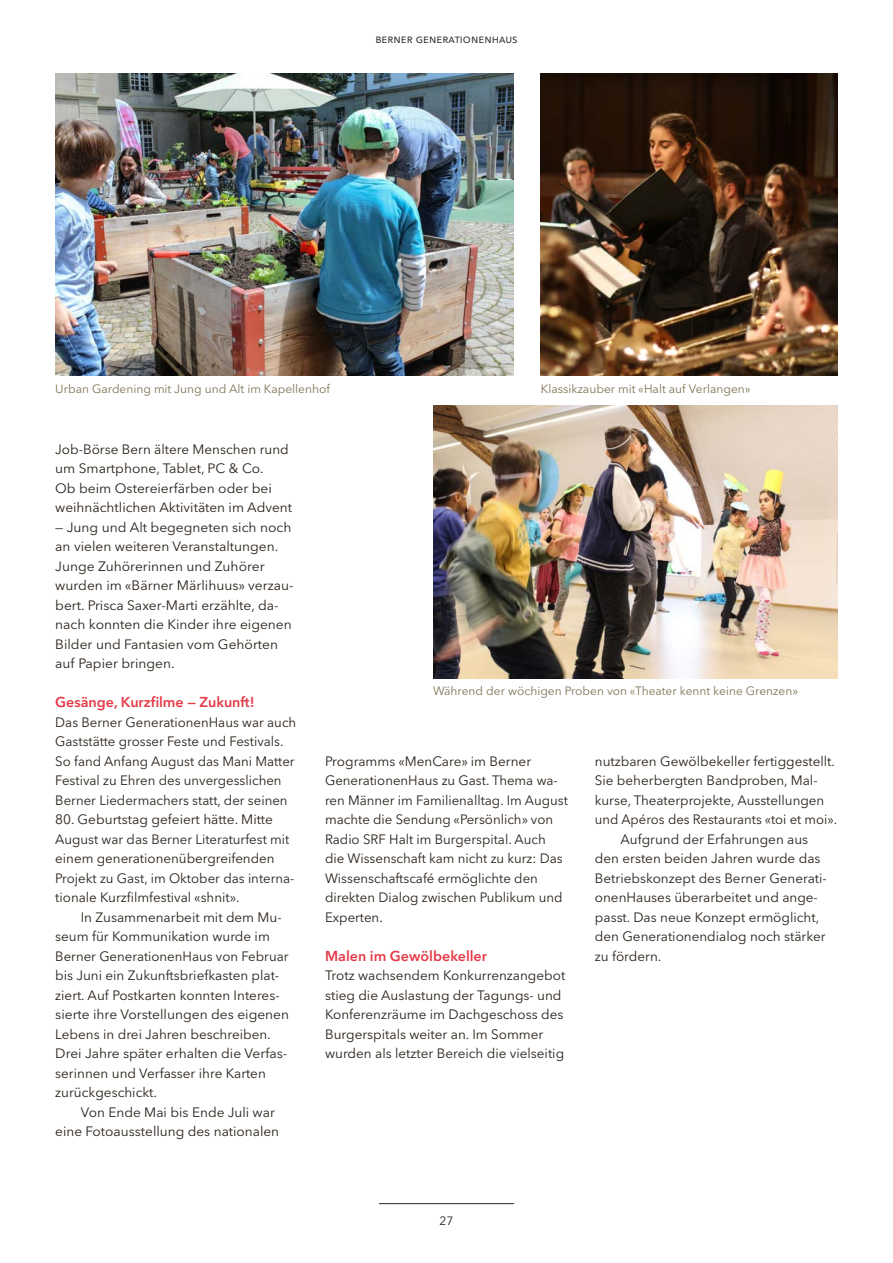
<style>
.page{position:relative;width:893px;height:1263px;background:#fff}
.page>*{position:absolute;margin:0;border:0;box-sizing:border-box;transform-origin:0 0}
.t1{font:600 14.25px "Avenir Next LT Pro";color:#e43b49}
.t2{font:13.5px/19.5px "Avenir Next LT Pro";color:#29211a}
.t3{font:12px "Avenir Next LT Pro";color:#7f7455}
.t4{font:12px "Avenir Next LT Pro";color:#29211a}
</style>
<div class="page">
<hr style="left:379px;top:1203px;width:135px;height:1px;background:#29211a">
<img style="left:433px;top:405px;width:405px;height:273px">
<img style="left:55px;top:74px;width:459px;height:302px">
<img style="left:541px;top:74px;width:297px;height:302px">
<p class="t4" style="left:375px;top:32px;width:144px">Berner GenerationenHaus</p>
<p class="t3" style="left:55px;top:382px;width:276px">Urban Gardening mit Jung und Alt im Kapellenhof</p>
<p class="t3" style="left:541px;top:382px;width:211px">Klassikzauber mit «Halt auf Verlangen»</p>
<p class="t2" style="left:55px;top:439px;width:238px">Job-Börse Bern ältere Menschen rund um Smartphone, Tablet, PC &amp; Co.<br>Ob beim Ostereierfärben oder bei weihnächtlichen Aktivitäten im Advent</p>
<p class="t2" style="left:55px;top:517px;width:240px">— Jung und Alt begegneten sich noch an vielen weiteren Veranstaltungen.<br>Junge Zuhörerinnen und Zuhörer wurden im «Bärner Märlihuus» verzau&shy;bert. Prisca Saxer-Marti erzählte, da&shy;nach konnten die Kinder ihre eigenen Bilder und Fantasien vom Gehörten auf Papier bringen.</p>
<p class="t1" style="left:55px;top:694px;width:201px">Gesänge, Kurzfilme — Zukunft!</p>
<p class="t2" style="left:55px;top:712px;width:243px">Das Berner GenerationenHaus war auch Gaststätte grosser Feste und Festivals.<br>So fand Anfang August das Mani Matter Festival zu Ehren des unvergesslichen Berner Liedermachers statt, der seinen</p>
<p class="t2" style="left:55px;top:810px;width:241px">80. Geburtstag gefeiert hätte. Mitte August war das Berner Literaturfest mit einem generationenübergreifenden Projekt zu Gast, im Oktober das interna&shy;tionale Kurzfilmfestival «shnit».</p>
<p class="t2" style="left:55px;top:907px;width:235px;text-indent:26px">In Zusammenarbeit mit dem Mu&shy;seum für Kommunikation wurde im Berner GenerationenHaus von Februar bis Juni ein Zukunftsbriefkasten plat&shy;ziert. Auf Postkarten konnten Interes&shy;sierte ihre Vorstellungen des eigenen Lebens in drei Jahren beschreiben.<br>Drei Jahre später erhalten die Verfas&shy;serinnen und Verfasser ihre Karten zurückgeschickt.</p>
<p class="t2" style="left:55px;top:1102px;width:225px;text-indent:26px">Von Ende Mai bis Ende Juli war eine Fotoausstellung des nationalen</p>
<p class="t3" style="left:433px;top:684px;width:367px">Während der wöchigen Proben von «Theater kennt keine Grenzen»</p>
<p class="t2" style="left:325px;top:751px;width:244px">Programms «MenCare» im Berner GenerationenHaus zu Gast. Thema wa&shy;ren Männer im Familienalltag. Im August machte die Sendung «Persönlich» von Radio SRF Halt im Burgerspital. Auch die Wissenschaft kam nicht zu kurz: Das Wissenschaftscafé ermöglichte den direkten Dialog zwischen Publikum und Experten.</p>
<p class="t1" style="left:325px;top:947px;width:163px">Malen im Gewölbekeller</p>
<p class="t2" style="left:325px;top:966px;width:242px">Trotz wachsendem Konkurrenzangebot stieg die Auslastung der Tagungs- und Konferenzräume im Dachgeschoss des Burgerspitals weiter an. Im Sommer wurden als letzter Bereich die vielseitig</p>
<p class="t2" style="left:595px;top:751px;width:242px">nutzbaren Gewölbekeller fertiggestellt.</p>
<p class="t2" style="left:595px;top:771px;width:223px">Sie beherbergten Bandproben, Mal-</p>
<p class="t2" style="left:595px;top:790px;width:231px">kurse, Theaterprojekte, Ausstellungen</p>
<p class="t2" style="left:595px;top:810px;width:244px">und Apéros des Restaurants «toi et moi».</p>
<p class="t2" style="left:620px;top:829px;width:189px">Aufgrund der Erfahrungen aus</p>
<p class="t2" style="left:595px;top:849px;width:227px">den ersten beiden Jahren wurde das</p>
<p class="t2" style="left:595px;top:868px;width:233px">Betriebskonzept des Berner Generati-</p>
<p class="t2" style="left:595px;top:888px;width:225px">onenHauses überarbeitet und ange-</p>
<p class="t2" style="left:595px;top:907px;width:226px">passt. Das neue Konzept ermöglicht,</p>
<p class="t2" style="left:595px;top:927px;width:232px">den Generationendialog noch stärker</p>
<p class="t2" style="left:595px;top:946px;width:68px">zu fördern.</p>
<p class="t4" style="left:439px;top:1214px;width:15px">27</p>
</div>
